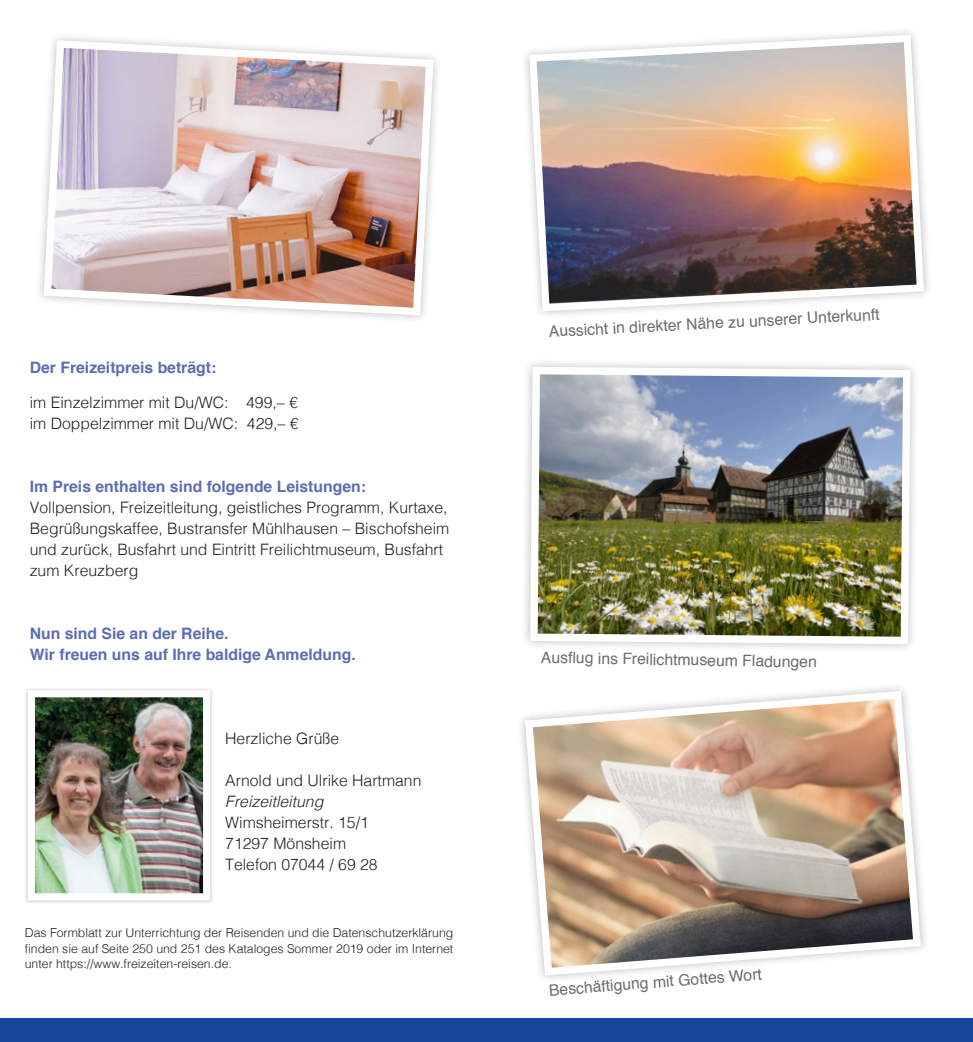
<style>
.page{position:relative;width:973px;height:1042px;background:#fff}
.page>*{position:absolute;margin:0;border:0;box-sizing:border-box;transform-origin:0 0}
.t1{font:300 15.75px/21px "Helvetica";color:#231f20}
.t2{font:700 15.75px/21px "Helvetica";color:#5c6db4}
.t3{font:15.75px "Helvetica";color:#6c6d70}
.t4{font:italic 300 15.75px "Helvetica";color:#231f20}
.t5{font:300 12.25px/15.8px "Helvetica";color:#231f20;text-align:justify}
</style>
<div class="page">
<div style="left:0;top:1018px;width:972px;height:24px;background:#18469d"></div>
<div style="left:24px;top:686px;width:190px;height:218px;background:#231f20;opacity:.3"></div>
<img style="left:36px;top:698px;width:166px;height:194px">
<div style="left:28px;top:690px;width:182px;height:210px;border:7px solid #fff"></div>
<img style="left:521px;top:687px;width:403px;height:292px">
<img style="left:40px;top:37px;width:397px;height:282px">
<img style="left:525px;top:31px;width:402px;height:284px">
<img style="left:526px;top:363px;width:388px;height:285px">
<p class="t2" style="left:30px;top:357px;width:188px">Der Freizeitpreis beträgt:</p>
<p class="t1" style="left:30px;top:391px;width:270px">im Einzelzimmer mit Du/WC: 499,– € im Doppelzimmer mit Du/WC: 429,– €</p>
<p class="t2" style="left:30px;top:476px;width:338px">Im Preis enthalten sind folgende Leistungen:</p>
<p class="t1" style="left:30px;top:496px;width:421px">Vollpension, Freizeitleitung, geistliches Programm, Kurtaxe, Begrüßungskaffee, Bustransfer Mühlhausen – Bischofsheim und zurück, Busfahrt und Eintritt Freilichtmuseum, Busfahrt zum Kreuzberg</p>
<p class="t2" style="left:30px;top:623px;width:327px">Nun sind Sie an der Reihe.<br>Wir freuen uns auf Ihre baldige Anmeldung.</p>
<p class="t1" style="left:225px;top:727px;width:115px">Herzliche Grüße</p>
<p class="t1" style="left:225px;top:769px;width:198px">Arnold und Ulrike Hartmann</p>
<p class="t4" style="left:225px;top:788px;width:100px">Freizeitleitung</p>
<p class="t1" style="left:225px;top:811px;width:154px">Wimsheimerstr. 15/1<br>71297 Mönsheim<br>Telefon 07044 / 69 28</p>
<p class="t5" style="left:25px;top:924px;width:430px">Das Formblatt zur Unterrichtung der Reisenden und die Datenschutzerklärung finden sie auf Seite 250 und 251 des Kataloges Sommer 2019 oder im Internet unter https://www.freizeiten-reisen.de.</p>
<p class="t3" style="left:548px;top:319px;width:332px;rotate:-3deg">Aussicht in direkter Nähe zu unserer Unterkunft</p>
<p class="t3" style="left:541px;top:645px;width:277px;rotate:1deg">Ausfl ug ins Freilichtmuseum Fladungen</p>
<p class="t3" style="left:548px;top:977px;width:215px;rotate:-4deg">Beschäftigung mit Gottes Wort</p>
</div>
